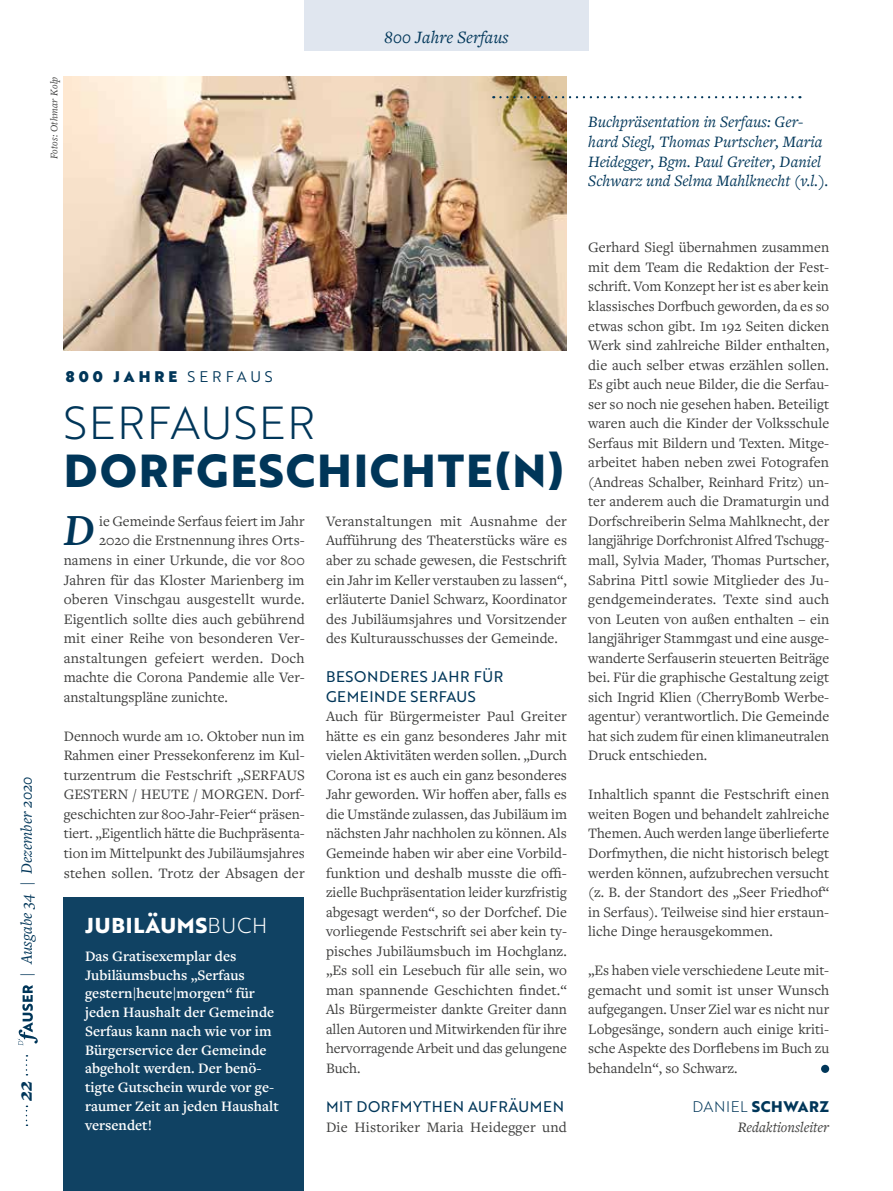
<style>
.page{position:relative;width:893px;height:1191px;background:#fff}
.page>*{position:absolute;margin:0;border:0;box-sizing:border-box;transform-origin:0 0}
.t1{font:italic 600 46.2px "Freight Text Pro";color:#003659}
.t2{font:700 45px "Brother 1816 Extra";letter-spacing:.04em;color:#003659}
.t3{font:45px "Brother 1816 Light";letter-spacing:.04em;color:#003659}
.t4{font:700 21px "Brother 1816 Extra";letter-spacing:.04em;color:#fff}
.t5{font:italic 900 21px "Freight Text Pro";color:#003659}
.t6{font:italic 18px "Freight Text Pro";color:#003659}
.t7{font:italic 16.5px/19.8px "Freight Text Pro";color:#003659}
.t8{font:15px/19.5px "Freight Text Pro";color:#3c3c3b;text-align:justify}
.t9{font:600 15px/18.8px "Freight Text Pro";color:#fff}
.t10{font:15px/19.5px "Brother 1816 Regular";letter-spacing:.04em;color:#003659}
.t11{font:italic 15px "Freight Text Pro";color:#3c3c3b}
.t12{font:15px "Brother 1816 Black";letter-spacing:.265em;color:#003659}
.t13{font:700 15px "Brother 1816 Extra";letter-spacing:.04em;color:#003659}
.t14{font:italic 10.5px "Freight Text Pro";letter-spacing:.02em;color:#3c3c3b}
.s1{font-family:"Brother 1816 Book"}
.s2{font-family:"Brother 1816 Light";font-weight:400}
</style>
<div class="page">
<svg style="left:26px;top:1105px;width:1px;height:21px"></svg>
<svg style="left:18px;top:985px;width:20px;height:60px"></svg>
<img style="left:64px;top:77px;width:503px;height:273px">
<svg style="left:493px;top:96px;width:300px;height:2px"></svg>
<div style="left:821px;top:1064px;width:8px;height:9px;background:#003659;border-radius:50%"></div>
<div style="left:64px;top:897px;width:240px;height:294px;background:#104263"></div>
<div style="left:304px;top:0;width:285px;height:51px;background:#dee5ee"></div>
<p class="t14" style="left:47px;top:159px;width:85px;rotate:-90deg">Fotos: Othmar Kolp</p>
<p class="t6" style="left:384px;top:25px;width:126px">800 Jahre Serfaus</p>
<p class="t7" style="left:16px;top:976px;width:202px;rotate:-90deg">| Ausgabe 34 | Dezember 2020</p>
<h3 class="t5" style="left:11px;top:1100px;width:22px;rotate:-90deg">22</h3>
<p class="t12" style="left:66px;top:365px;width:208px">800 JAHRE <span class="s1">SERFAUS</span></p>
<h2 class="t3" style="left:64px;top:389px;width:253px">SERFAUSER</h2>
<h2 class="t2" style="left:64px;top:436px;width:502px">DORFGESCHICHTE(N)</h2>
<h1 class="t1" style="left:63px;top:500px;width:33px">D</h1>
<p class="t8" style="left:99px;top:511px;width:207px">ie Gemeinde Serfaus feiert im Jahr</p>
<p class="t8" style="left:326px;top:511px;width:243px">Veranstaltungen mit Ausnahme der Aufführung des Theaterstücks wäre es aber zu schade gewesen, die Festschrift ein Jahr im Keller verstauben zu lassen“, erläuterte Daniel Schwarz, Koordinator des Jubiläumsjahres und Vorsitzender des Kulturausschusses der Gemeinde.</p>
<p class="t10" style="left:326px;top:666px;width:179px">BESONDERES JAHR FÜR<br>GEMEINDE SERFAUS</p>
<p class="t8" style="left:326px;top:706px;width:243px">Auch für Bürgermeister Paul Greiter hätte es ein ganz besonderes Jahr mit vielen Aktivitäten werden sollen. „Durch Corona ist es auch ein ganz besonderes Jahr geworden. Wir hoffen aber, falls es die Umstände zulassen, das Jubiläum im nächsten Jahr nachholen zu können. Als Gemeinde haben wir aber eine Vorbild&shy;funktion und deshalb musste die offi&shy;zielle Buchpräsentation leider kurzfristig abgesagt werden“, so der Dorfchef. Die vorliegende Festschrift sei aber kein ty&shy;pisches Jubiläumsbuch im Hochglanz. „Es soll ein Lesebuch für alle sein, wo man spannende Geschichten findet.“ Als Bürgermeister dankte Greiter dann allen Autoren und Mitwirkenden für ihre hervorragende Arbeit und das gelungene Buch.</p>
<p class="t10" style="left:326px;top:1096px;width:239px">MIT DORFMYTHEN AUFRÄUMEN</p>
<p class="t8" style="left:326px;top:1116px;width:242px">Die Historiker Maria Heidegger und</p>
<p class="t8" style="left:99px;top:530px;width:207px">2020 die Erstnennung ihres Orts-</p>
<p class="t8" style="left:64px;top:550px;width:242px">namens in einer Urkunde, die vor 800</p>
<p class="t8" style="left:64px;top:569px;width:242px">Jahren für das Kloster Marienberg im</p>
<p class="t8" style="left:64px;top:589px;width:242px">oberen Vinschgau ausgestellt wurde.</p>
<p class="t8" style="left:64px;top:608px;width:243px">Eigentlich sollte dies auch gebührend</p>
<p class="t8" style="left:64px;top:628px;width:242px">mit einer Reihe von besonderen Ver-</p>
<p class="t8" style="left:64px;top:647px;width:242px">anstaltungen gefeiert werden. Doch</p>
<p class="t8" style="left:64px;top:667px;width:242px">machte die Corona Pandemie alle Ver-</p>
<p class="t8" style="left:64px;top:686px;width:166px">anstaltungspläne zunichte.</p>
<p class="t8" style="left:64px;top:725px;width:243px">Dennoch wurde am 10. Oktober nun im Rahmen einer Pressekonferenz im Kul&shy;turzentrum die Festschrift „SERFAUS GESTERN / HEUTE / MORGEN. Dorf&shy;geschichten zur 800-Jahr-Feier“ präsen&shy;tiert. „Eigentlich hätte die Buchpräsenta&shy;tion im Mittelpunkt des Jubiläumsjahres stehen sollen. Trotz der Absagen der</p>
<h3 class="t4" style="left:85px;top:909px;width:184px">JUBILÄUMS<span class="s2">BUCH</span></h3>
<p class="t9" style="left:85px;top:946px;width:195px">Das Gratisexemplar des<br>Jubiläumsbuchs „Serfaus gestern|heute|morgen“ für jeden Haushalt der Gemeinde<br>Serfaus kann nach wie vor im<br>Bürgerservice der Gemeinde abgeholt werden. Der benö&shy;tigte Gutschein wurde vor ge&shy;raumer Zeit an jeden Haushalt versendet!</p>
<p class="t7" style="left:588px;top:111px;width:242px">Buchpräsentation in Serfaus: Ger&shy;hard Siegl, Thomas Purtscher, Maria Heidegger, Bgm. Paul Greiter, Daniel Schwarz und Selma Mahlknecht (v.l.).</p>
<p class="t8" style="left:588px;top:237px;width:243px">Gerhard Siegl übernahmen zusammen mit dem Team die Redaktion der Fest&shy;schrift. Vom Konzept her ist es aber kein klassisches Dorfbuch geworden, da es so etwas schon gibt. Im 192 Seiten dicken Werk sind zahlreiche Bilder enthalten, die auch selber etwas erzählen sollen.<br>Es gibt auch neue Bilder, die die Serfau&shy;ser so noch nie gesehen haben. Beteiligt waren auch die Kinder der Volksschule Serfaus mit Bildern und Texten. Mitge&shy;arbeitet haben neben zwei Fotografen (Andreas Schalber, Reinhard Fritz) un&shy;ter anderem auch die Dramaturgin und Dorfschreiberin Selma Mahlknecht, der langjährige Dorfchronist Alfred Tschugg&shy;mall, Sylvia Mader, Thomas Purtscher, Sabrina Pittl sowie Mitglieder des Ju&shy;gendgemeinderates. Texte sind auch von Leuten von außen enthalten – ein langjähriger Stammgast und eine ausge&shy;wanderte Serfauserin steuerten Beiträge bei. Für die graphische Gestaltung zeigt sich Ingrid Klien (CherryBomb Werbe&shy;agentur) verantwortlich. Die Gemeinde hat sich zudem für einen klimaneutralen Druck entschieden.</p>
<p class="t8" style="left:588px;top:784px;width:243px">Inhaltlich spannt die Festschrift einen weiten Bogen und behandelt zahlreiche Themen. Auch werden lange überlieferte Dorfmythen, die nicht historisch belegt werden können, aufzubrechen versucht (z. B. der Standort des „Seer Friedhof“ in Serfaus). Teilweise sind hier erstaun&shy;liche Dinge herausgekommen.</p>
<p class="t8" style="left:588px;top:960px;width:243px">„Es haben viele verschiedene Leute mit&shy;gemacht und somit ist unser Wunsch aufgegangen. Unser Ziel war es nicht nur Lobgesänge, sondern auch einige kriti&shy;sche Aspekte des Dorflebens im Buch zu behandeln“, so Schwarz.</p>
<p class="t13" style="left:692px;top:1095px;width:138px"><span class="s2">DANIEL</span> SCHWARZ</p>
<p class="t11" style="left:738px;top:1116px;width:93px">Redaktionsleiter</p>
</div>
